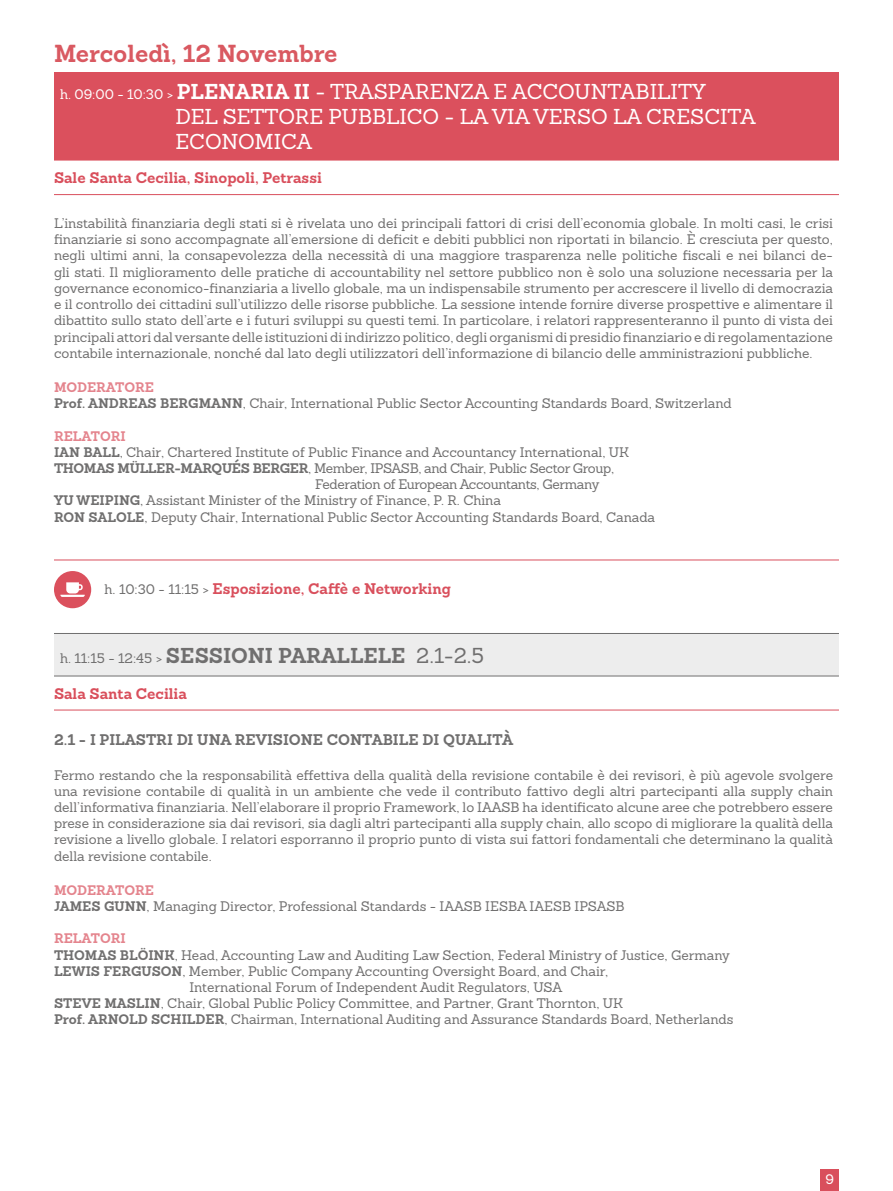
<style>
.page{position:relative;width:893px;height:1191px;background:#fff}
.page>*{position:absolute;margin:0;border:0;box-sizing:border-box;transform-origin:0 0}
.t1{font:700 24px "Sanchez";color:#d95961}
.t2{font:21px/25.2px "Sanchez";color:#fff}
.t3{font:700 21px "Sanchez";color:#706f6f}
.t4{font:700 15px "Sanchez";color:#d94f5c}
.t5{font:700 15px "Sanchez";color:#706f6f}
.t6{font:13.5px/16.2px "Sanchez";color:#706f6f;text-align:justify}
.t7{font:13.5px "Sanchez";letter-spacing:-.025em;color:#706f6f}
.t8{font:700 13.5px "Sanchez";color:#e4848d}
.t9{font:13.5px "Sanchez";color:#fff}
.s1{font-size:13.5px}
.s2{font-weight:700}
.s3{font-weight:700;color:#e4848d}
.s4{font-weight:400;font-size:13.5px;color:#706f6f}
.s5{font-weight:400;font-size:13.5px}
.s6{font-weight:400}
</style>
<div class="page">
<div style="left:821px;top:1169px;width:18px;height:22px;background:#d94f5c"></div>
<div style="left:54px;top:72px;width:785px;height:89px;background:#db505d"></div>
<svg style="left:54px;top:195px;width:785px;height:482px"></svg>
<div style="left:54px;top:633px;width:785px;height:43px;background:#ededed"></div>
<hr style="left:54px;top:633px;width:785px;height:1px;background:#706f6f">
<hr style="left:54px;top:675px;width:785px;height:1px;background:#706f6f">
<hr style="left:54px;top:559px;width:785px;height:1px;background:#d94f5c">
<hr style="left:54px;top:194px;width:785px;height:1px;background:#d94f5c">
<hr style="left:54px;top:709px;width:785px;height:1px;background:#d94f5c">
<div style="left:54px;top:571px;width:37px;height:37px;background:#db505d;border-radius:50%"></div>
<svg style="left:60px;top:582px;width:25px;height:15px"></svg>
<h1 class="t1" style="left:54px;top:37px;width:285px">Mercoledì, 12 Novembre</h1>
<h2 class="t2" style="left:175px;top:79px;width:582px;text-indent:-115px"><span class="s1">h. 09:00 - 10:30 &gt;</span> <span class="s2">PLENARIA II</span> - TRASPARENZA E ACCOUNTABILITY<br>DEL SETTORE PUBBLICO - LA VIA VERSO LA CRESCITA<br>ECONOMICA</h2>
<p class="t4" style="left:54px;top:167px;width:269px">Sale Santa Cecilia, Sinopoli, Petrassi</p>
<p class="t6" style="left:54px;top:215px;width:780px">L’instabilità finanziaria degli stati si è rivelata uno dei principali fattori di crisi dell’economia globale. In molti casi, le crisi finanziarie si sono accompagnate all’emersione di deficit e debiti pubblici non riportati in bilancio. È cresciuta per questo, negli ultimi anni, la consapevolezza della necessità di una maggiore trasparenza nelle politiche fiscali e nei bilanci de&shy;gli stati. Il miglioramento delle pratiche di accountability nel settore pubblico non è solo una soluzione necessaria per la governance economico-finanziaria a livello globale, ma un indispensabile strumento per accrescere il livello di democrazia e il controllo dei cittadini sull’utilizzo delle risorse pubbliche. La sessione intende fornire diverse prospettive e alimentare il dibattito sullo stato dell’arte e i futuri sviluppi su questi temi. In particolare, i relatori rappresenteranno il punto di vista dei principali attori dal versante delle istituzioni di indirizzo politico, degli organismi di presidio finanziario e di regolamentazione contabile internazionale, nonché dal lato degli utilizzatori dell’informazione di bilancio delle amministrazioni pubbliche.</p>
<p class="t6" style="left:54px;top:379px;width:679px"><span class="s3">MODERATORE<br></span><span class="s2">Prof. ANDREAS BERGMANN</span>, Chair, International Public Sector Accounting Standards Board, Switzerland</p>
<p class="t8" style="left:54px;top:426px;width:73px">RELATORI</p>
<p class="t6" style="left:54px;top:444px;width:577px"><span class="s2">IAN BALL</span>, Chair, Chartered Institute of Public Finance and Accountancy International, UK</p>
<p class="t7" style="left:54px;top:459px;width:562px"><span class="s2">THOMAS MÜLLER-MARQUÉS BERGER</span>, Member, IPSASB, and Chair, Public Sector Group,</p>
<p class="t7" style="left:315px;top:475px;width:286px">Federation of European Accountants, Germany</p>
<p class="t6" style="left:54px;top:492px;width:448px"><span class="s2">YU WEIPING</span>, Assistant Minister of the Ministry of Finance, P. R. China</p>
<p class="t6" style="left:54px;top:508px;width:603px"><span class="s2">RON SALOLE</span>, Deputy Chair, International Public Sector Accounting Standards Board, Canada</p>
<p class="t4" style="left:105px;top:578px;width:348px"><span class="s4">h. 10:30 - 11:15 &gt;</span> Esposizione, Caffè e Networking</p>
<h2 class="t3" style="left:60px;top:640px;width:426px"><span class="s5">h. 11:15 - 12:45 &gt;</span> SESSIONI PARALLELE <span class="s6">2.1-2.5</span></h2>
<p class="t4" style="left:54px;top:683px;width:134px">Sala Santa Cecilia</p>
<p class="t5" style="left:54px;top:729px;width:460px">2.1 - I PILASTRI DI UNA REVISIONE CONTABILE DI QUALITÀ</p>
<p class="t6" style="left:54px;top:766px;width:780px">Fermo restando che la responsabilità effettiva della qualità della revisione contabile è dei revisori, è più agevole svolgere una revisione contabile di qualità in un ambiente che vede il contributo fattivo degli altri partecipanti alla supply chain dell’informativa finanziaria. Nell’elaborare il proprio Framework, lo IAASB ha identificato alcune aree che potrebbero essere prese in considerazione sia dai revisori, sia dagli altri partecipanti alla supply chain, allo scopo di migliorare la qualità della revisione a livello globale. I relatori esporranno il proprio punto di vista sui fattori fondamentali che determinano la qualità della revisione contabile.</p>
<p class="t6" style="left:54px;top:881px;width:572px"><span class="s3">MODERATORE<br></span><span class="s2">JAMES GUNN</span>, Managing Director, Professional Standards - IAASB IESBA IAESB IPSASB</p>
<p class="t8" style="left:54px;top:929px;width:73px">RELATORI</p>
<p class="t6" style="left:54px;top:946px;width:677px"><span class="s2">THOMAS BLÖINK</span>, Head, Accounting Law and Auditing Law Section, Federal Ministry of Justice, Germany</p>
<p class="t6" style="left:54px;top:962px;width:556px"><span class="s2">LEWIS FERGUSON</span>, Member, Public Company Accounting Oversight Board, and Chair,</p>
<p class="t6" style="left:189px;top:979px;width:374px">International Forum of Independent Audit Regulators, USA</p>
<p class="t6" style="left:54px;top:995px;width:571px"><span class="s2">STEVE MASLIN</span>, Chair, Global Public Policy Committee, and Partner, Grant Thornton, UK</p>
<p class="t6" style="left:54px;top:1011px;width:681px"><span class="s2">Prof. ARNOLD SCHILDER</span>, Chairman, International Auditing and Assurance Standards Board, Netherlands</p>
<p class="t9" style="left:826px;top:1170px;width:10px">9</p>
</div>
